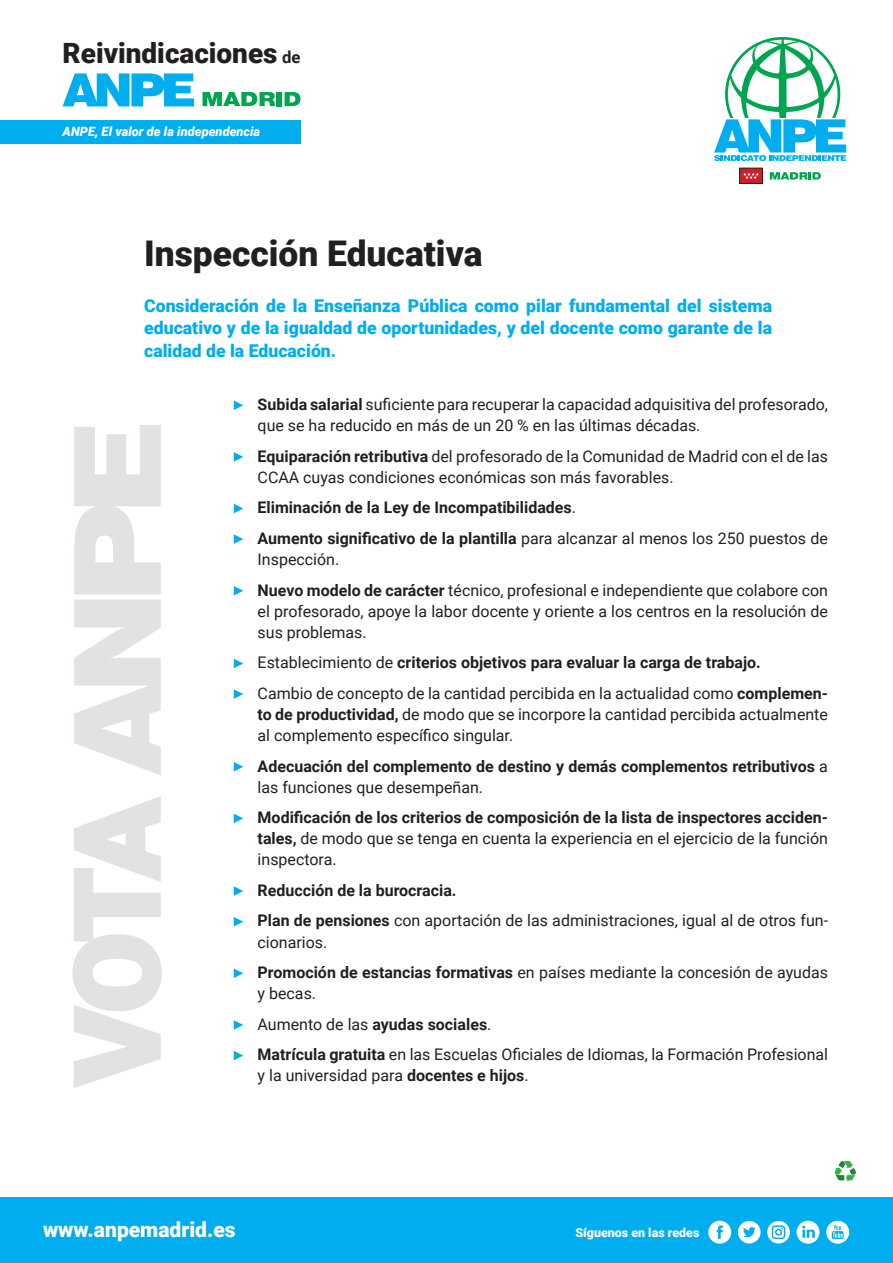
<style>
.page{position:relative;width:893px;height:1263px;background:#fff}
.page>*{position:absolute;margin:0;border:0;box-sizing:border-box;transform-origin:0 0}
.t1{font:900 116.4px "Roboto";color:#e1e2e4}
.t2{font:900 35.4px "Roboto";color:#231f20}
.t3{font:900 27.9px "Roboto";color:#231f20}
.t4{font:900 21px "Roboto";color:#fff}
.t5{font:900 17.7px/22.8px "Roboto";color:#00aeef;text-align:justify}
.t6{font:16.05px/30.6px "Roboto";color:#231f20}
.t7{font:700 16.05px/21px "Roboto";color:#231f20}
.t8{font:italic 900 12.9px "Roboto";color:#fff}
.t9{font:900 12.45px "Roboto";color:#fff}
.s1{font-weight:700;font-size:16.65px}
.s2{font-weight:700}
.s3{font-weight:400}
</style>
<div class="page">
<svg style="left:834px;top:1160px;width:22px;height:22px"></svg>
<div style="left:0;top:1197px;width:893px;height:66px;background:#00aeef"></div>
<div style="left:0;top:120px;width:300px;height:23px;background:#00aeef"></div>
<svg style="left:234px;top:400px;width:9px;height:10px"></svg>
<svg style="left:234px;top:452px;width:9px;height:10px"></svg>
<svg style="left:234px;top:504px;width:9px;height:9px"></svg>
<svg style="left:234px;top:534px;width:9px;height:10px"></svg>
<svg style="left:234px;top:586px;width:9px;height:9px"></svg>
<svg style="left:234px;top:659px;width:9px;height:9px"></svg>
<svg style="left:234px;top:689px;width:9px;height:10px"></svg>
<svg style="left:234px;top:762px;width:9px;height:9px"></svg>
<svg style="left:234px;top:814px;width:9px;height:9px"></svg>
<svg style="left:234px;top:886px;width:9px;height:10px"></svg>
<svg style="left:234px;top:917px;width:9px;height:9px"></svg>
<svg style="left:234px;top:968px;width:9px;height:10px"></svg>
<svg style="left:234px;top:1020px;width:9px;height:10px"></svg>
<svg style="left:234px;top:1051px;width:9px;height:9px"></svg>
<svg style="left:714px;top:37px;width:132px;height:124px"></svg>
<div style="left:740px;top:168px;width:22px;height:15px;background:#c9202c"></div>
<svg style="left:743px;top:172px;width:16px;height:7px"></svg>
<div style="left:739px;top:168px;width:24px;height:16px;border:1px solid #231f20"></div>
<svg style="left:770px;top:172px;width:51px;height:8px"></svg>
<svg style="left:63px;top:73px;width:131px;height:33px"></svg>
<svg style="left:203px;top:92px;width:72px;height:14px"></svg>
<div style="left:277px;top:92px;width:5px;height:14px;background:#00a54f"></div>
<svg style="left:285px;top:92px;width:15px;height:14px"></svg>
<svg style="left:797px;top:1221px;width:22px;height:23px"></svg>
<svg style="left:708px;top:1221px;width:23px;height:23px"></svg>
<svg style="left:738px;top:1221px;width:23px;height:22px"></svg>
<svg style="left:767px;top:1221px;width:23px;height:22px"></svg>
<svg style="left:826px;top:1221px;width:23px;height:23px"></svg>
<svg style="left:72px;top:796px;width:90px;height:292px"></svg>
<svg style="left:74px;top:425px;width:87px;height:350px"></svg>
<h3 class="t3" style="left:63px;top:34px;width:239px">Reivindicaciones <span class="s1">de</span></h3>
<p class="t8" style="left:63px;top:123px;width:199px">ANPE, El valor de la independencia</p>
<h2 class="t2" style="left:144px;top:228px;width:340px">Inspección Educativa</h2>
<p class="t5" style="left:144px;top:293px;width:629px">Consideración de la Enseñanza Pública como pilar fundamental del sistema educativo y de la igualdad de oportunidades, y del docente como garante de la calidad de la Educación.</p>
<h1 class="t1" style="left:36px;top:1085px;width:287px;rotate:-90deg">VOTA</h1>
<p class="t6" style="left:258px;top:393px;width:572px;line-height:21px"><span class="s2">Subida salarial</span> suficiente para recuperar la capacidad adquisitiva del profesorado, que se ha reducido en más de un 20 % en las últimas décadas.</p>
<p class="t6" style="left:258px;top:445px;width:572px;line-height:21px"><span class="s2">Equiparación retributiva</span> del profesorado de la Comunidad de Madrid con el de las<br>CCAA cuyas condiciones económicas son más favorables.</p>
<p class="t7" style="left:258px;top:492px;width:572px;line-height:30.6px">Eliminación de la Ley de Incompatibilidades<span class="s3">.<br></span>Aumento significativo de la plantilla <span class="s3">para alcanzar al menos los 250 puestos de</span></p>
<p class="t6" style="left:258px;top:543px;width:572px">Inspección.<br><span class="s2">Nuevo modelo de carácter</span> técnico, profesional e independiente que colabore con</p>
<p class="t6" style="left:258px;top:600px;width:572px;line-height:21px">el profesorado, apoye la labor docente y oriente a los centros en la resolución de sus problemas.</p>
<p class="t6" style="left:258px;top:647px;width:572px">Establecimiento de <span class="s2">criterios objetivos para evaluar la carga de trabajo.<br></span>Cambio de concepto de la cantidad percibida en la actualidad como <span class="s2">complemen-</span></p>
<p class="t6" style="left:258px;top:703px;width:572px;line-height:21px"><span class="s2">to de productividad,</span> de modo que se incorpore la cantidad percibida actualmente al complemento específico singular.</p>
<p class="t7" style="left:258px;top:755px;width:572px">Adecuación del complemento de destino y demás complementos retributivos <span class="s3">a las funciones que desempeñan.</span></p>
<p class="t7" style="left:258px;top:806px;width:572px;text-align:justify">Modificación de los criterios de composición de la lista de inspectores acciden&shy;tales, <span class="s3">de modo que se tenga en cuenta la experiencia en el ejercicio de la función inspectora.</span></p>
<p class="t6" style="left:258px;top:874px;width:572px"><span class="s2">Reducción de la burocracia.<br>Plan de pensiones</span> con aportación de las administraciones, igual al de otros fun-</p>
<p class="t6" style="left:258px;top:926px;width:572px">cionarios.<br><span class="s2">Promoción de estancias formativas</span> en países mediante la concesión de ayudas</p>
<p class="t6" style="left:258px;top:977px;width:572px">y becas.<br>Aumento de las <span class="s2">ayudas sociales</span>.<br><span class="s2">Matrícula gratuita</span> en las Escuelas Oficiales de Idiomas, la Formación Profesional</p>
<p class="t6" style="left:258px;top:1060px;width:273px">y la universidad para <span class="s2">docentes e hijos</span>.</p>
<h3 class="t4" style="left:43px;top:1214px;width:194px">www.anpemadrid.es</h3>
<p class="t9" style="left:575px;top:1223px;width:125px">Síguenos en las redes</p>
</div>
